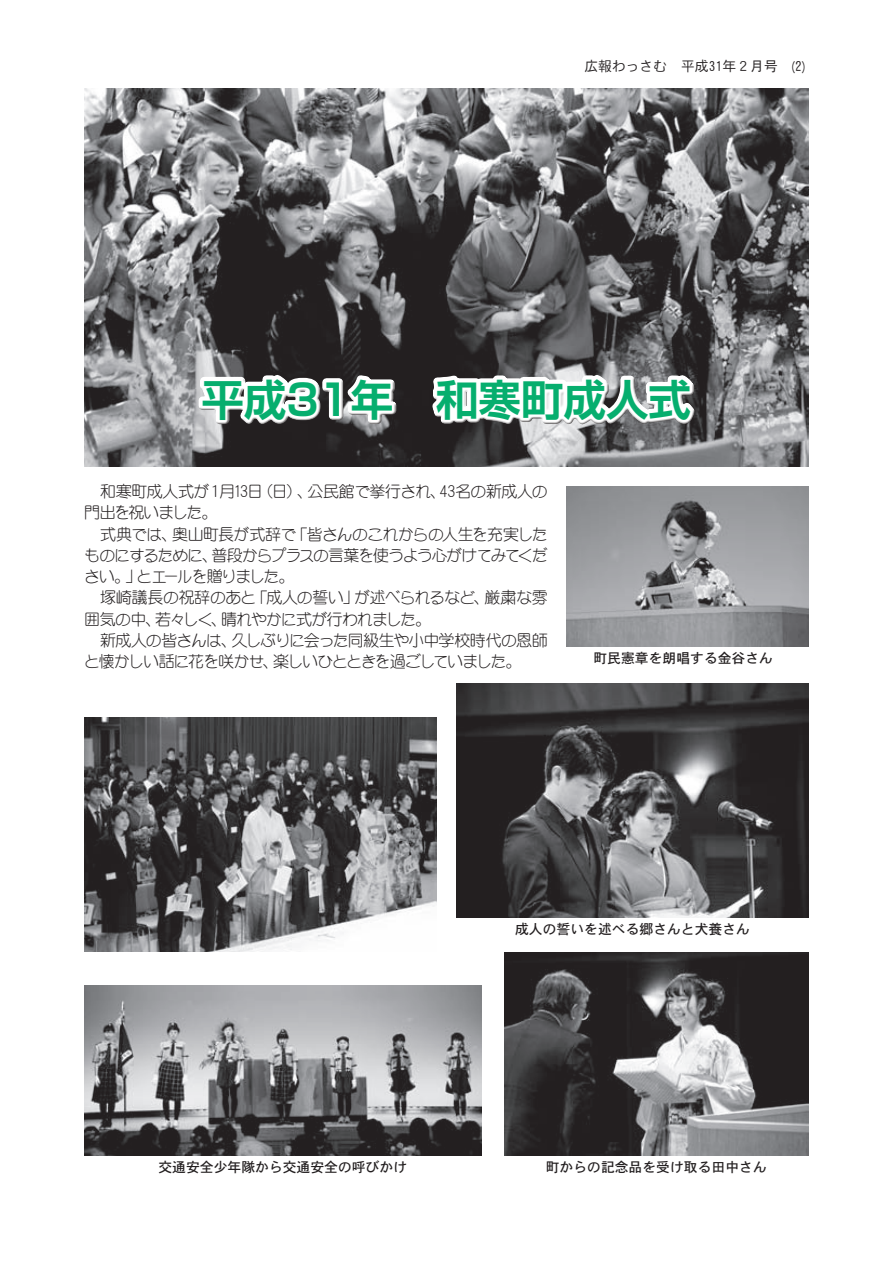
<style>
.page{position:relative;width:893px;height:1263px;background:#fff}
.page>*{position:absolute;margin:0;border:0;box-sizing:border-box;transform-origin:0 0}
.t1{font:700 42.45px "Shin Go Pro De";color:#06ae6e}
.t2{font:15.9px/21.3px "DF Maru Gothic Lt WIN RKSJ H";letter-spacing:-.06em;color:#231f20}
.t3{font:15.9px/21.3px "DF Maru Gothic Lt WIN RKSJ H";letter-spacing:-.04em;color:#231f20}
.t4{font:13.8px "DFHS Gothic W5 WIN RKSJ H";color:#231f20}
.t5{font:13.8px "DFHS Gothic W3 WIN RKSJ H";color:#231f20}
.s1{font-family:"Edigai OTF Go Iwata"}
</style>
<div class="page">
<img style="left:84px;top:88px;width:724px;height:379px">
<svg style="left:194px;top:369px;width:207px;height:64px;background:#484547"></svg>
<svg style="left:427px;top:363px;width:276px;height:70px;background:#575658"></svg>
<div style="left:196px;top:372px;width:500px;height:51px;background:#fff;opacity:.75"></div>
<div style="left:196px;top:376px;width:501px;height:51px;background:#231f20;opacity:.75"></div>
<img style="left:566px;top:486px;width:243px;height:161px">
<img style="left:84px;top:717px;width:352px;height:234px">
<img style="left:504px;top:952px;width:305px;height:203px">
<img style="left:84px;top:985px;width:397px;height:170px">
<img style="left:457px;top:683px;width:351px;height:235px">
<p class="t5" style="left:584px;top:60px;width:223px">広報わっさむ　平成31年２月号　<span class="s1">梢</span>2</p>
<h1 class="t1" style="left:201px;top:365px;width:491px">平成31年　和寒町成人式</h1>
<p class="t3" style="left:84px;top:481px;width:465px;text-indent:16px">和寒町成人式が１月13日（日）、公民館で挙行され、43名の新成人の門出を祝いました。</p>
<p class="t2" style="left:84px;top:523px;width:465px;text-align:justify;text-indent:16px">式典では、奥山町長が式辞で「皆さんのこれからの人生を充実したものにするために、普段からプラスの言葉を使うよう心がけてみてください。」とエールを贈りました。</p>
<p class="t2" style="left:84px;top:587px;width:465px;text-indent:16px">塚崎議長の祝辞のあと「成人の誓い」が述べられるなど、厳粛な雰囲気の中、若々しく、晴れやかに式が行われました。</p>
<p class="t2" style="left:84px;top:629px;width:465px;text-indent:16px">新成人の皆さんは、久しぶりに会った同級生や小中学校時代の恩師と懐かしい話に花を咲かせ、楽しいひとときを過ごしていました。</p>
<p class="t4" style="left:593px;top:651px;width:181px">町民憲章を朗唱する金谷さん</p>
<p class="t4" style="left:515px;top:922px;width:236px">成人の誓いを述べる郷さんと犬養さん</p>
<p class="t4" style="left:158px;top:1160px;width:250px">交通安全少年隊から交通安全の呼びかけ</p>
<p class="t4" style="left:546px;top:1160px;width:223px">町からの記念品を受け取る田中さん</p>
</div>
